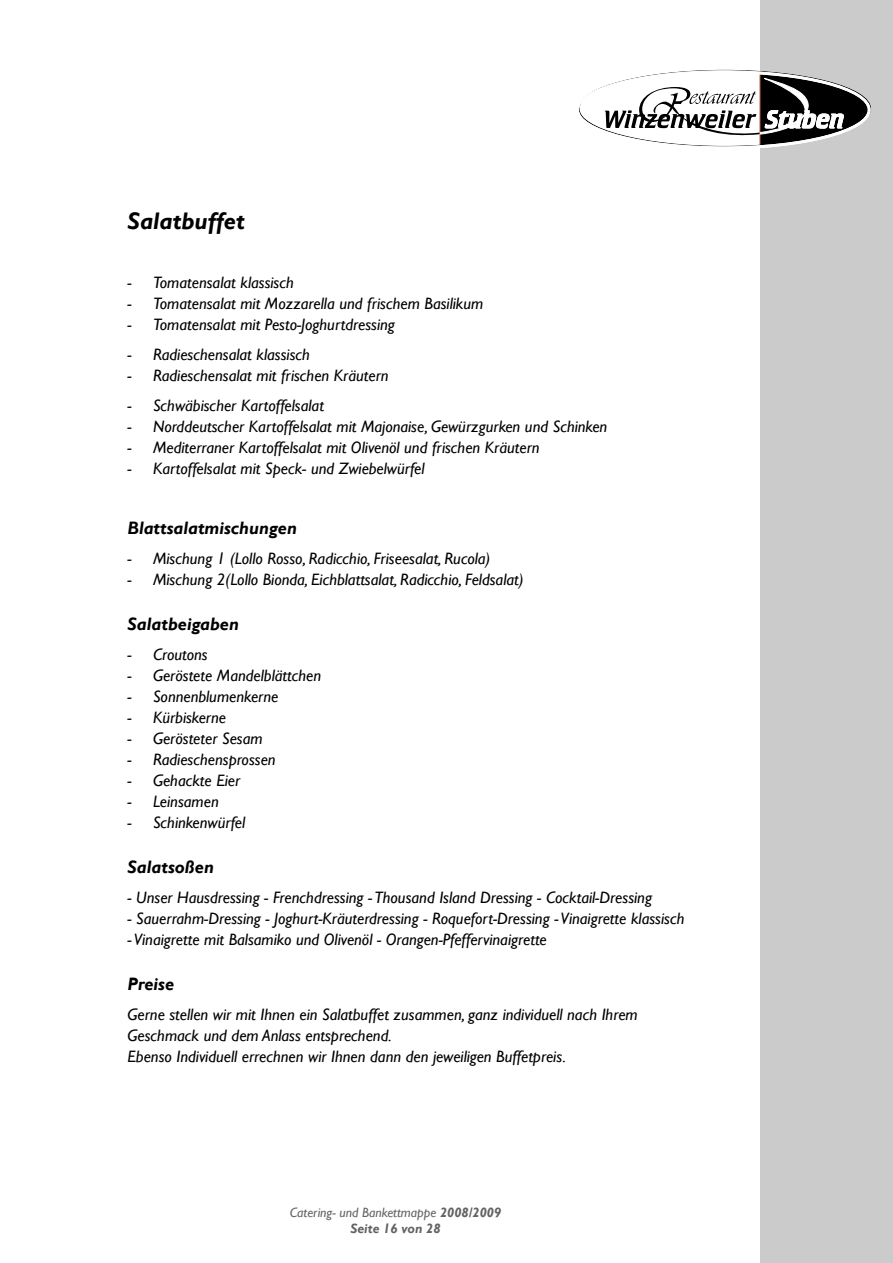
<style>
.page{position:relative;width:893px;height:1263px;background:#fff}
.page>*{position:absolute;margin:0;border:0;box-sizing:border-box;transform-origin:0 0}
.t1{font:italic 700 24px "Gill Sans";color:#000}
.t2{font:italic 700 18px "Gill Sans";color:#000}
.t3{font:italic 16.5px/21px "Gill Sans";color:#000}
.t4{font:italic 13.5px/16.2px "Gill Sans";color:#636363;text-align:center}
.s1{font-weight:700}
</style>
<div class="page">
<div style="left:760px;top:0;width:133px;height:1263px;background:#cbcbcc"></div>
<svg style="left:579px;top:71px;width:291px;height:77px"></svg>
<h1 class="t1" style="left:128px;top:207px;width:119px">Salatbuffet</h1>
<p class="t3" style="left:128px;top:272px;width:168px">- Tomatensalat klassisch</p>
<p class="t3" style="left:128px;top:293px;width:357px">- Tomatensalat mit Mozzarella und frischem Basilikum</p>
<p class="t3" style="left:128px;top:314px;width:269px">- Tomatensalat mit Pesto-Joghurtdressing</p>
<p class="t3" style="left:128px;top:344px;width:184px">- Radieschensalat klassisch</p>
<p class="t3" style="left:128px;top:365px;width:263px">- Radieschensalat mit frischen Kräutern</p>
<p class="t3" style="left:128px;top:395px;width:198px">- Schwäbischer Kartoffelsalat</p>
<p class="t3" style="left:128px;top:416px;width:481px">- Norddeutscher Kartoffelsalat mit Majonaise, Gewürzgurken und Schinken</p>
<p class="t3" style="left:128px;top:437px;width:414px">- Mediterraner Kartoffelsalat mit Olivenöl und frischen Kräutern</p>
<p class="t3" style="left:128px;top:458px;width:298px">- Kartoffelsalat mit Speck- und Zwiebelwürfel</p>
<p class="t2" style="left:128px;top:517px;width:171px">Blattsalatmischungen</p>
<p class="t3" style="left:128px;top:548px;width:364px">- Mischung 1 (Lollo Rosso, Radicchio, Friseesalat, Rucola)</p>
<p class="t3" style="left:128px;top:569px;width:398px">- Mischung 2(Lollo Bionda, Eichblattsalat, Radicchio, Feldsalat)</p>
<p class="t2" style="left:128px;top:613px;width:113px">Salatbeigaben</p>
<p class="t3" style="left:128px;top:644px;width:82px">- Croutons</p>
<p class="t3" style="left:128px;top:665px;width:195px">- Geröstete Mandelblättchen</p>
<p class="t3" style="left:128px;top:686px;width:152px">- Sonnenblumenkerne</p>
<p class="t3" style="left:128px;top:707px;width:100px">- Kürbiskerne</p>
<p class="t3" style="left:128px;top:728px;width:137px">- Gerösteter Sesam</p>
<p class="t3" style="left:128px;top:749px;width:150px">- Radieschensprossen</p>
<p class="t3" style="left:128px;top:770px;width:114px">- Gehackte Eier</p>
<p class="t3" style="left:128px;top:791px;width:93px">- Leinsamen</p>
<p class="t3" style="left:128px;top:812px;width:119px">- Schinkenwürfel</p>
<p class="t2" style="left:128px;top:856px;width:88px">Salatsoßen</p>
<p class="t3" style="left:128px;top:887px;width:526px">- Unser Hausdressing - Frenchdressing - Thousand Island Dressing - Cocktail-Dressing</p>
<p class="t3" style="left:128px;top:908px;width:558px">- Sauerrahm-Dressing - Joghurt-Kräuterdressing - Roquefort-Dressing - Vinaigrette klassisch</p>
<p class="t3" style="left:128px;top:929px;width:421px">- Vinaigrette mit Balsamiko und Olivenöl - Orangen-Pfeffervinaigrette</p>
<p class="t2" style="left:128px;top:973px;width:48px">Preise</p>
<p class="t3" style="left:128px;top:1004px;width:512px">Gerne stellen wir mit Ihnen ein Salatbuffet zusammen, ganz individuell nach Ihrem<br>Geschmack und dem Anlass entsprechend.<br>Ebenso Individuell errechnen wir Ihnen dann den jeweiligen Buffetpreis.</p>
<p class="t4" style="left:290px;top:1204px;width:213px">Catering- und Bankettmappe <span class="s1">2008/2009<br>Seite 16 von 28</span></p>
</div>
